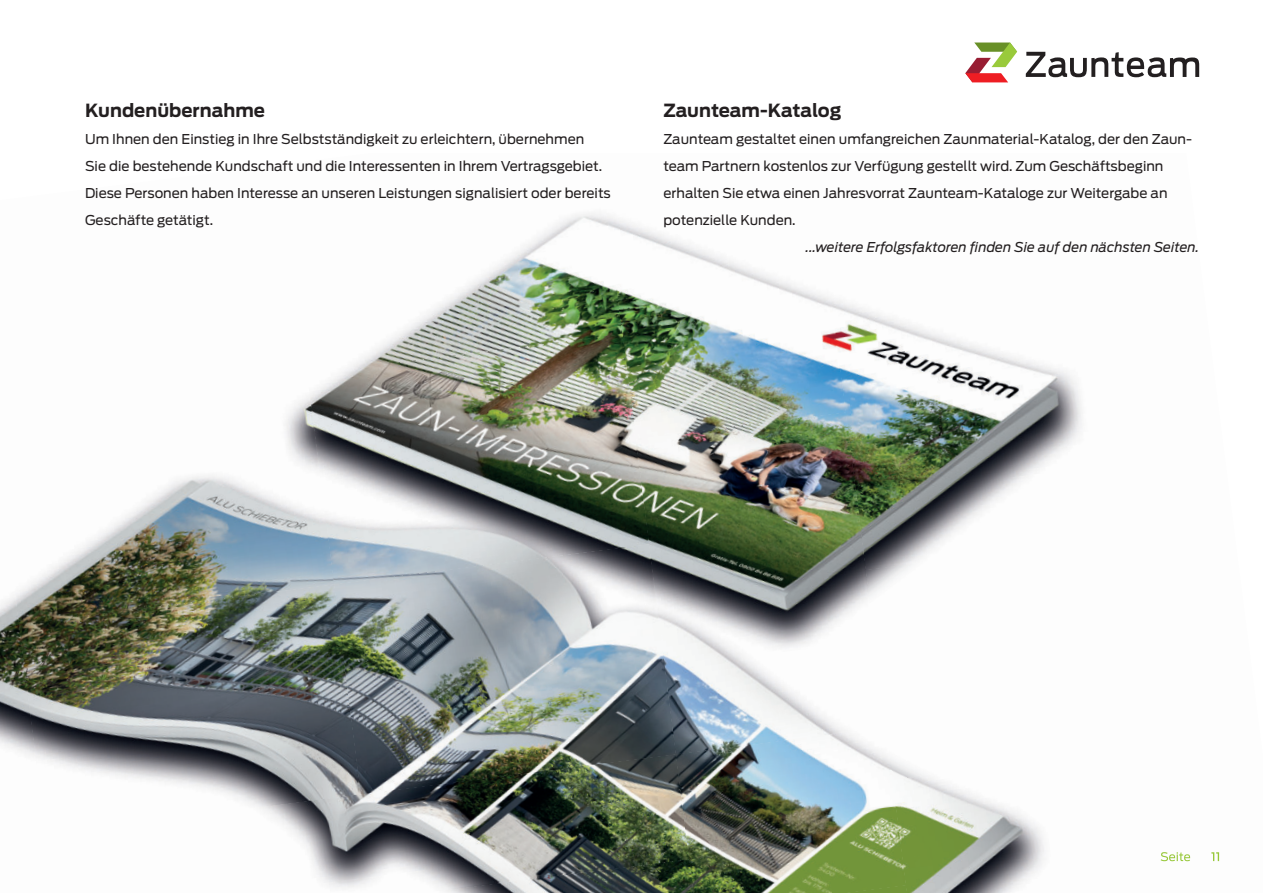
<style>
.page{position:relative;width:1263px;height:893px;background:#fff}
.page>*{position:absolute;margin:0;border:0;box-sizing:border-box;transform-origin:0 0}
.t1{font:700 18px "Antenna";color:#231f20}
.t2{font:13.5px/27px "Antenna";color:#231f20}
.t3{font:italic 13.5px "Antenna";color:#231f20}
</style>
<div class="page">
<img style="left:399px;top:213px;width:200px;height:121px">
<img style="left:599px;top:214px;width:240px;height:198px">
<img style="left:812px;top:214px;width:83px;height:146px">
<img style="left:53px;top:397px;width:254px;height:187px">
<img style="left:307px;top:334px;width:342px;height:250px">
<img style="left:0;top:567px;width:53px;height:184px">
<img style="left:839px;top:320px;width:243px;height:210px">
<img style="left:635px;top:412px;width:251px;height:315px">
<img style="left:19px;top:584px;width:315px;height:176px">
<img style="left:334px;top:544px;width:342px;height:210px">
<img style="left:865px;top:530px;width:92px;height:197px">
<img style="left:45px;top:754px;width:630px;height:134px">
<img style="left:675px;top:727px;width:217px;height:166px">
<img style="left:892px;top:759px;width:328px;height:134px">
<img style="left:422px;top:859px;width:272px;height:34px">
<img style="left:843px;top:885px;width:64px;height:8px">
<svg style="left:1211px;top:852px;width:8px;height:9px"></svg>
<img style="left:1160px;top:852px;width:30px;height:9px">
<svg style="left:1026px;top:52px;width:173px;height:25px"></svg>
<svg style="left:965px;top:43px;width:52px;height:39px"></svg>
<h1 class="t1" style="left:85px;top:103px;width:181px">Kundenübernahme</h1>
<p class="t2" style="left:85px;top:126px;width:527px">Um Ihnen den Einstieg in Ihre Selbstständigkeit zu erleichtern, übernehmen<br>Sie die bestehende Kundschaft und die Interessenten in Ihrem Vertragsgebiet.<br>Diese Personen haben Interesse an unseren Leistungen signalisiert oder bereits Geschäfte getätigt.</p>
<h1 class="t1" style="left:663px;top:103px;width:180px">Zaunteam-Katalog</h1>
<p class="t2" style="left:663px;top:126px;width:530px">Zaunteam gestaltet einen umfangreichen Zaunmaterial-Katalog, der den Zaun&shy;team Partnern kostenlos zur Verfügung gestellt wird. Zum Geschäftsbeginn erhalten Sie etwa einen Jahresvorrat Zaunteam-Kataloge zur Weitergabe an potenzielle Kunden.</p>
<p class="t3" style="left:806px;top:241px;width:395px">...weitere Erfolgsfaktoren finden Sie auf den nächsten Seiten.</p>
</div>
